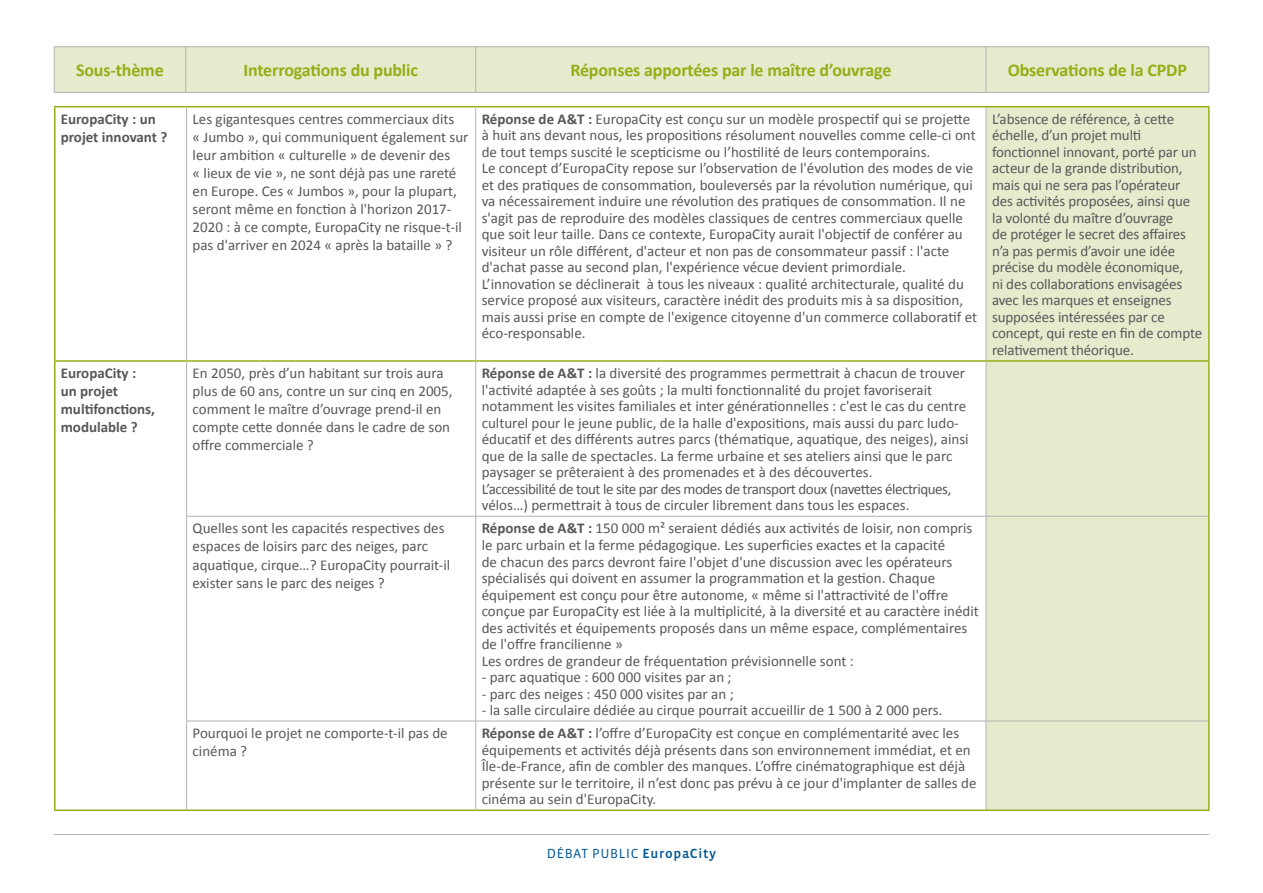
<style>
.page{position:relative;width:1263px;height:893px;background:#fff}
.page>*{position:absolute;margin:0;border:0;box-sizing:border-box;transform-origin:0 0}
.t1{font:700 18px "Calibri";letter-spacing:-.01em;color:#97ad17}
.t2{font:15px/16.5px "Calibri";color:#58585a}
.t3{font:700 15px/18px "Calibri";color:#58585a}
.t4{font:13.5px "Vista Sans OT";letter-spacing:.05em;color:#005793}
.s1{font-weight:700}
.s2{font-weight:500}
</style>
<div class="page">
<hr style="left:54px;top:834px;width:1155px;height:1px;background:#b1b3b4">
<svg style="left:187px;top:107px;width:799px;height:702px"></svg>
<div style="left:987px;top:107px;width:221px;height:702px;background:#e7eacc"></div>
<hr style="left:186px;top:721px;width:290px;height:1px;background:#b1b3b4">
<hr style="left:186px;top:721px;width:1px;height:88px;background:#b1b3b4">
<hr style="left:476px;top:721px;width:510px;height:1px;background:#b1b3b4">
<hr style="left:475px;top:721px;width:1px;height:88px;background:#b1b3b4">
<hr style="left:986px;top:721px;width:222px;height:1px;background:#b1b3b4">
<hr style="left:986px;top:721px;width:1px;height:88px;background:#b1b3b4">
<hr style="left:1208px;top:721px;width:1px;height:88px;background:#97ad17">
<hr style="left:187px;top:809px;width:289px;height:2px;background:#97ad17">
<hr style="left:476px;top:809px;width:510px;height:2px;background:#97ad17">
<hr style="left:986px;top:809px;width:223px;height:2px;background:#97ad17">
<hr style="left:54px;top:106px;width:133px;height:1px;background:#97ad17">
<hr style="left:986px;top:106px;width:223px;height:1px;background:#97ad17">
<hr style="left:476px;top:106px;width:510px;height:1px;background:#97ad17">
<hr style="left:54px;top:107px;width:2px;height:253px;background:#97ad17">
<hr style="left:187px;top:106px;width:289px;height:1px;background:#97ad17">
<hr style="left:1208px;top:107px;width:1px;height:253px;background:#97ad17">
<hr style="left:186px;top:107px;width:1px;height:253px;background:#b1b3b4">
<hr style="left:475px;top:107px;width:1px;height:253px;background:#b1b3b4">
<hr style="left:986px;top:107px;width:1px;height:253px;background:#b1b3b4">
<hr style="left:54px;top:360px;width:133px;height:2px;background:#97ad17">
<hr style="left:54px;top:362px;width:2px;height:154px;background:#97ad17">
<hr style="left:187px;top:360px;width:289px;height:2px;background:#97ad17">
<hr style="left:476px;top:360px;width:510px;height:2px;background:#97ad17">
<hr style="left:986px;top:360px;width:223px;height:2px;background:#97ad17">
<hr style="left:1208px;top:362px;width:1px;height:154px;background:#97ad17">
<hr style="left:54px;top:516px;width:2px;height:205px;background:#97ad17">
<hr style="left:54px;top:721px;width:2px;height:88px;background:#97ad17">
<hr style="left:54px;top:809px;width:133px;height:2px;background:#97ad17">
<hr style="left:186px;top:362px;width:1px;height:154px;background:#b1b3b4">
<hr style="left:475px;top:362px;width:1px;height:154px;background:#b1b3b4">
<hr style="left:986px;top:362px;width:1px;height:154px;background:#b1b3b4">
<hr style="left:186px;top:516px;width:290px;height:1px;background:#b1b3b4">
<hr style="left:186px;top:516px;width:1px;height:205px;background:#b1b3b4">
<hr style="left:476px;top:516px;width:510px;height:1px;background:#b1b3b4">
<hr style="left:475px;top:516px;width:1px;height:205px;background:#b1b3b4">
<hr style="left:986px;top:516px;width:222px;height:1px;background:#b1b3b4">
<hr style="left:986px;top:516px;width:1px;height:205px;background:#b1b3b4">
<hr style="left:1208px;top:516px;width:1px;height:205px;background:#97ad17">
<div style="left:54px;top:47px;width:1155px;height:46px;background:#e7eacc"></div>
<hr style="left:54px;top:46px;width:132px;height:1px;background:#b1b3b4">
<hr style="left:54px;top:47px;width:1px;height:45px;background:#b1b3b4">
<hr style="left:186px;top:46px;width:290px;height:1px;background:#b1b3b4">
<hr style="left:185px;top:47px;width:1px;height:45px;background:#b1b3b4">
<hr style="left:476px;top:46px;width:510px;height:1px;background:#b1b3b4">
<hr style="left:475px;top:47px;width:1px;height:45px;background:#b1b3b4">
<hr style="left:986px;top:46px;width:223px;height:1px;background:#b1b3b4">
<hr style="left:986px;top:47px;width:1px;height:45px;background:#b1b3b4">
<hr style="left:1208px;top:47px;width:1px;height:45px;background:#b1b3b4">
<hr style="left:54px;top:92px;width:132px;height:1px;background:#b1b3b4">
<hr style="left:186px;top:92px;width:290px;height:1px;background:#b1b3b4">
<hr style="left:476px;top:92px;width:510px;height:1px;background:#b1b3b4">
<hr style="left:986px;top:92px;width:223px;height:1px;background:#b1b3b4">
<p class="t1" style="left:76px;top:59px;width:89px">Sous-thème</p>
<p class="t1" style="left:243px;top:59px;width:176px">Interrogations du public</p>
<p class="t1" style="left:570px;top:59px;width:322px">Réponses apportées par le maître d’ouvrage</p>
<p class="t1" style="left:1008px;top:59px;width:181px">Observations de la CPDP</p>
<p class="t3" style="left:61px;top:110px;width:108px">EuropaCity : un projet innovant ?</p>
<p class="t2" style="left:193px;top:110px;width:277px;line-height:18px">Les gigantesques centres commerciaux dits<br>« Jumbo », qui communiquent également sur leur ambition « culturelle » de devenir des<br>« lieux de vie », ne sont déjà pas une rareté en Europe. Ces « Jumbos », pour la plupart, seront même en fonction à l'horizon 2017- 2020 : à ce compte, EuropaCity ne risque-t-il pas d'arriver en 2024 « après la bataille » ?</p>
<p class="t2" style="left:482px;top:111px;width:497px"><span class="s1">Réponse de A&amp;T :</span> EuropaCity est conçu sur un modèle prospectif qui se projette à huit ans devant nous, les propositions résolument nouvelles comme celle-ci ont de tout temps suscité le scepticisme ou l’hostilité de leurs contemporains.<br>Le concept d’EuropaCity repose sur l’observation de l'évolution des modes de vie et des pratiques de consommation, bouleversés par la révolution numérique, qui va nécessairement induire une révolution des pratiques de consommation. Il ne s'agit pas de reproduire des modèles classiques de centres commerciaux quelle que soit leur taille. Dans ce contexte, EuropaCity aurait l'objectif de conférer au visiteur un rôle différent, d'acteur et non pas de consommateur passif : l'acte d'achat passe au second plan, l'expérience vécue devient primordiale.<br>L’innovation se déclinerait à tous les niveaux : qualité architecturale, qualité du service proposé aux visiteurs, caractère inédit des produits mis à sa disposition, mais aussi prise en compte de l'exigence citoyenne d'un commerce collaboratif et éco-responsable.</p>
<p class="t2" style="left:992px;top:111px;width:212px">L’absence de référence, à cette échelle, d’un projet multi fonctionnel innovant, porté par un acteur de la grande distribution, mais qui ne sera pas l’opérateur des activités proposées, ainsi que la volonté du maître d’ouvrage<br>de protéger le secret des affaires n’a pas permis d’avoir une idée précise du modèle économique,<br>ni des collaborations envisagées avec les marques et enseignes supposées intéressées par ce concept, qui reste en fin de compte relativement théorique.</p>
<p class="t3" style="left:61px;top:364px;width:96px">EuropaCity : un projet multifonctions, modulable ?</p>
<p class="t2" style="left:193px;top:364px;width:261px;line-height:18px">En 2050, près d’un habitant sur trois aura plus de 60 ans, contre un sur cinq en 2005, comment le maître d’ouvrage prend-il en compte cette donnée dans le cadre de son offre commerciale ?</p>
<p class="t2" style="left:482px;top:365px;width:488px"><span class="s1">Réponse de A&amp;T :</span> la diversité des programmes permettrait à chacun de trouver l'activité adaptée à ses goûts ; la multi fonctionnalité du projet favoriserait notamment les visites familiales et inter générationnelles : c'est le cas du centre culturel pour le jeune public, de la halle d'expositions, mais aussi du parc ludo&shy;éducatif et des différents autres parcs (thématique, aquatique, des neiges), ainsi que de la salle de spectacles. La ferme urbaine et ses ateliers ainsi que le parc paysager se prêteraient à des promenades et à des découvertes.<br>L’accessibilité de tout le site par des modes de transport doux (navettes électriques, vélos…) permettrait à tous de circuler librement dans tous les espaces.</p>
<p class="t2" style="left:193px;top:520px;width:259px;line-height:18px">Quelles sont les capacités respectives des espaces de loisirs parc des neiges, parc aquatique, cirque…? EuropaCity pourrait-il exister sans le parc des neiges ?</p>
<p class="t2" style="left:482px;top:520px;width:499px"><span class="s1">Réponse de A&amp;T :</span> 150 000 m² seraient dédiés aux activités de loisir, non compris le parc urbain et la ferme pédagogique. Les superficies exactes et la capacité<br>de chacun des parcs devront faire l'objet d'une discussion avec les opérateurs spécialisés qui doivent en assumer la programmation et la gestion. Chaque équipement est conçu pour être autonome, « même si l'attractivité de l'offre conçue par EuropaCity est liée à la multiplicité, à la diversité et au caractère inédit des activités et équipements proposés dans un même espace, complémentaires de l'offre francilienne »<br>Les ordres de grandeur de fréquentation prévisionnelle sont :</p>
<p class="t2" style="left:482px;top:669px;width:251px">- parc aquatique : 600 000 visites par an ;</p>
<p class="t2" style="left:482px;top:685px;width:253px">- parc des neiges : 450 000 visites par an ;</p>
<p class="t2" style="left:482px;top:702px;width:462px">- la salle circulaire dédiée au cirque pourrait accueillir de 1 500 à 2 000 pers.</p>
<p class="t2" style="left:193px;top:724px;width:257px;line-height:18px">Pourquoi le projet ne comporte-t-il pas de cinéma ?</p>
<p class="t2" style="left:482px;top:725px;width:496px"><span class="s1">Réponse de A&amp;T :</span> l’offre d’EuropaCity est conçue en complémentarité avec les équipements et activités déjà présents dans son environnement immédiat, et en Île-de-France, afin de combler des manques. L’offre cinématographique est déjà présente sur le territoire, il n’est donc pas prévu à ce jour d'implanter de salles de cinéma au sein d'EuropaCity.</p>
<p class="t4" style="left:547px;top:847px;width:171px">DÉBAT PUBLIC <span class="s2">EuropaCity</span></p>
</div>
